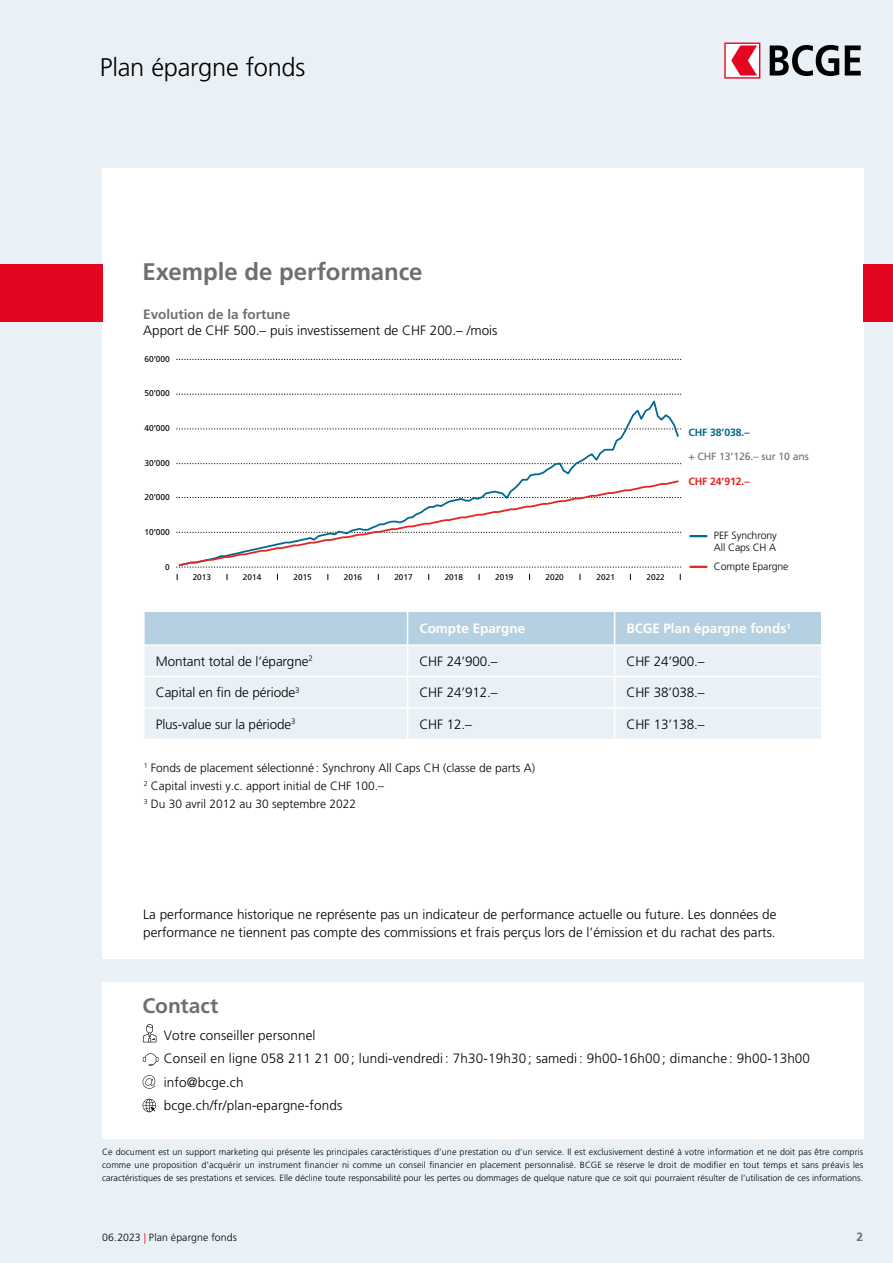
<style>
.page{position:relative;width:893px;height:1263px;background:#eaf1f6}
.page>*{position:absolute;margin:0;border:0;box-sizing:border-box;transform-origin:0 0}
.t1{font:300 25.5px "Frutiger LT Std";letter-spacing:-.015em;color:#000}
.t2{font:700 24px "Frutiger LT Std";letter-spacing:-.005em;color:#706f6f}
.t3{font:700 21px "Frutiger LT Std";color:#706f6f}
.t4{font:300 13.5px/23.5px "Frutiger LT Std";color:#000}
.t5{font:700 13.5px "Frutiger LT Std";color:#fff}
.t6{font:700 13.5px "Frutiger LT Std";color:#706f6f}
.t7{font:300 12px/18px "Frutiger LT Std";color:#000}
.t8{font:700 12px "Frutiger LT Std";color:#706f6f}
.t9{font:300 10.5px/12px "Frutiger LT Std";letter-spacing:-.01em;color:#000}
.t10{font:300 10.5px "Frutiger LT Std";letter-spacing:.01em;color:#000}
.t11{font:10.5px "Frutiger LT Std";letter-spacing:-.01em;color:#706f6f}
.t12{font:700 10.5px "Frutiger LT Std";letter-spacing:-.01em;color:#e52321}
.t13{font:700 10.5px "Frutiger LT Std";letter-spacing:-.01em;color:#006991}
.t14{font:300 9px/12.8px "Frutiger LT Std";color:#000;text-align:justify}
.t15{font:8.4px "Frutiger LT Std";letter-spacing:-.01em;color:#000}
.t16{font:8.25px "Frutiger LT Std";color:#000}
.s1{color:#e40521}
</style>
<div class="page">
<div style="left:102px;top:982px;width:761px;height:156px;background:#fff"></div>
<div style="left:102px;top:168px;width:761px;height:790px;background:#fff"></div>
<div style="left:0;top:264px;width:102px;height:57px;background:#e40521"></div>
<div style="left:863px;top:264px;width:30px;height:57px;background:#e40521"></div>
<svg style="left:143px;top:1024px;width:13px;height:18px"></svg>
<svg style="left:143px;top:1053px;width:15px;height:13px"></svg>
<svg style="left:143px;top:1075px;width:12px;height:14px"></svg>
<svg style="left:143px;top:1099px;width:13px;height:13px"></svg>
<div style="left:145px;top:612px;width:676px;height:32px;background:#b5d0e0"></div>
<div style="left:145px;top:646px;width:676px;height:93px;background:#eaf1f6"></div>
<hr style="left:407px;top:612px;width:1px;height:32px;background:#fff">
<hr style="left:614px;top:612px;width:1px;height:32px;background:#fff">
<hr style="left:407px;top:646px;width:1px;height:30px;background:#fff">
<hr style="left:614px;top:646px;width:1px;height:30px;background:#fff">
<hr style="left:143px;top:676px;width:265px;height:1px;background:#fff">
<hr style="left:408px;top:676px;width:207px;height:1px;background:#fff">
<hr style="left:407px;top:677px;width:1px;height:30px;background:#fff">
<hr style="left:615px;top:676px;width:207px;height:1px;background:#fff">
<hr style="left:614px;top:677px;width:1px;height:30px;background:#fff">
<hr style="left:143px;top:707px;width:265px;height:2px;background:#fff">
<hr style="left:408px;top:707px;width:207px;height:2px;background:#fff">
<hr style="left:407px;top:709px;width:1px;height:30px;background:#fff">
<hr style="left:615px;top:707px;width:207px;height:2px;background:#fff">
<hr style="left:614px;top:709px;width:1px;height:30px;background:#fff">
<svg style="left:177px;top:359px;width:504px;height:1px"></svg>
<svg style="left:177px;top:394px;width:504px;height:1px"></svg>
<svg style="left:690px;top:535px;width:16px;height:2px"></svg>
<svg style="left:177px;top:400px;width:502px;height:79px"></svg>
<svg style="left:177px;top:479px;width:504px;height:89px"></svg>
<svg style="left:690px;top:566px;width:16px;height:2px"></svg>
<svg style="left:724px;top:43px;width:36px;height:36px"></svg>
<svg style="left:770px;top:45px;width:69px;height:31px"></svg>
<svg style="left:845px;top:45px;width:16px;height:31px"></svg>
<h1 class="t1" style="left:100px;top:52px;width:207px">Plan épargne fonds</h1>
<h2 class="t2" style="left:142px;top:258px;width:282px">Exemple de performance</h2>
<p class="t6" style="left:143px;top:307px;width:149px">Evolution de la fortune</p>
<p class="t4" style="left:143px;top:319px;width:356px">Apport de CHF 500.– puis investissement de CHF 200.– /mois</p>
<p class="t15" style="left:144px;top:354px;width:27px">60’000</p>
<p class="t15" style="left:144px;top:388px;width:27px">50’000</p>
<p class="t15" style="left:144px;top:423px;width:27px">40’000</p>
<p class="t15" style="left:144px;top:458px;width:27px">30’000</p>
<p class="t15" style="left:144px;top:492px;width:27px">20’000</p>
<p class="t15" style="left:144px;top:527px;width:27px">10’000</p>
<p class="t16" style="left:165px;top:562px;width:6px">0</p>
<p class="t16" style="left:193px;top:572px;width:20px">2013</p>
<p class="t16" style="left:243px;top:572px;width:20px">2014</p>
<p class="t16" style="left:293px;top:572px;width:20px">2015</p>
<p class="t16" style="left:344px;top:572px;width:20px">2016</p>
<p class="t16" style="left:394px;top:572px;width:20px">2017</p>
<p class="t16" style="left:445px;top:572px;width:20px">2018</p>
<p class="t16" style="left:495px;top:572px;width:20px">2019</p>
<p class="t16" style="left:546px;top:572px;width:20px">2020</p>
<p class="t16" style="left:597px;top:572px;width:20px">2021</p>
<p class="t16" style="left:646px;top:572px;width:20px">2022</p>
<p class="t13" style="left:688px;top:426px;width:63px">CHF 38’038.–</p>
<p class="t11" style="left:688px;top:450px;width:122px">+ CHF 13’126.– sur 10 ans</p>
<p class="t12" style="left:688px;top:475px;width:63px">CHF 24’912.–</p>
<p class="t9" style="left:714px;top:530px;width:64px">PEF Synchrony<br>All Caps CH A</p>
<p class="t9" style="left:714px;top:561px;width:76px">Compte Epargne</p>
<p class="t5" style="left:419px;top:621px;width:107px">Compte Epargne</p>
<p class="t5" style="left:626px;top:621px;width:166px">BCGE Plan épargne fonds<sup>1</sup></p>
<p class="t4" style="left:156px;top:650px;width:158px">Montant total de l’épargne<sup>2</sup></p>
<p class="t4" style="left:419px;top:650px;width:80px">CHF 24’900.–</p>
<p class="t4" style="left:626px;top:650px;width:80px">CHF 24’900.–</p>
<p class="t4" style="left:156px;top:681px;width:145px">Capital en fin de période<sup>3</sup></p>
<p class="t4" style="left:419px;top:681px;width:80px">CHF 24’912.–</p>
<p class="t4" style="left:626px;top:681px;width:80px">CHF 38’038.–</p>
<p class="t4" style="left:156px;top:713px;width:141px">Plus-value sur la période<sup>3</sup></p>
<p class="t4" style="left:419px;top:713px;width:54px">CHF 12.–</p>
<p class="t4" style="left:626px;top:713px;width:80px">CHF 13’138.–</p>
<p class="t7" style="left:144px;top:759px;width:393px"><sup>1</sup> Fonds de placement sélectionné: Synchrony All Caps CH (classe de parts A)<br><sup>2</sup> Capital investi y.c. apport initial de CHF 100.–<br><sup>3</sup> Du 30 avril 2012 au 30 septembre 2022</p>
<p class="t4" style="left:143px;top:906px;width:635px;line-height:18px">La performance historique ne représente pas un indicateur de performance actuelle ou future. Les données de performance ne tiennent pas compte des commissions et frais perçus lors de l’émission et du rachat des parts.</p>
<h3 class="t3" style="left:142px;top:993px;width:77px">Contact</h3>
<p class="t4" style="left:164px;top:1023px;width:648px">Votre conseiller personnel<br>Conseil en ligne 058 211 21 00 ; lundi-vendredi : 7h30-19h30 ; samedi : 9h00-16h00 ; dimanche : 9h00-13h00 info@bcge.ch<br>bcge.ch/fr/plan-epargne-fonds</p>
<p class="t14" style="left:102px;top:1146px;width:763px">Ce document est un support marketing qui présente les principales caractéristiques d’une prestation ou d’un service. Il est exclusivement destiné à votre information et ne doit pas être compris comme une proposition d’acquérir un instrument financier ni comme un conseil financier en placement personnalisé. BCGE se réserve le droit de modifier en tout temps et sans préavis les caractéristiques de ses prestations et services. Elle décline toute responsabilité pour les pertes ou dommages de quelque nature que ce soit qui pourraient résulter de l’utilisation de ces informations.</p>
<p class="t10" style="left:102px;top:1232px;width:136px">06.2023 <span class="s1">|</span> Plan épargne fonds</p>
<p class="t8" style="left:856px;top:1230px;width:8px">2</p>
</div>
